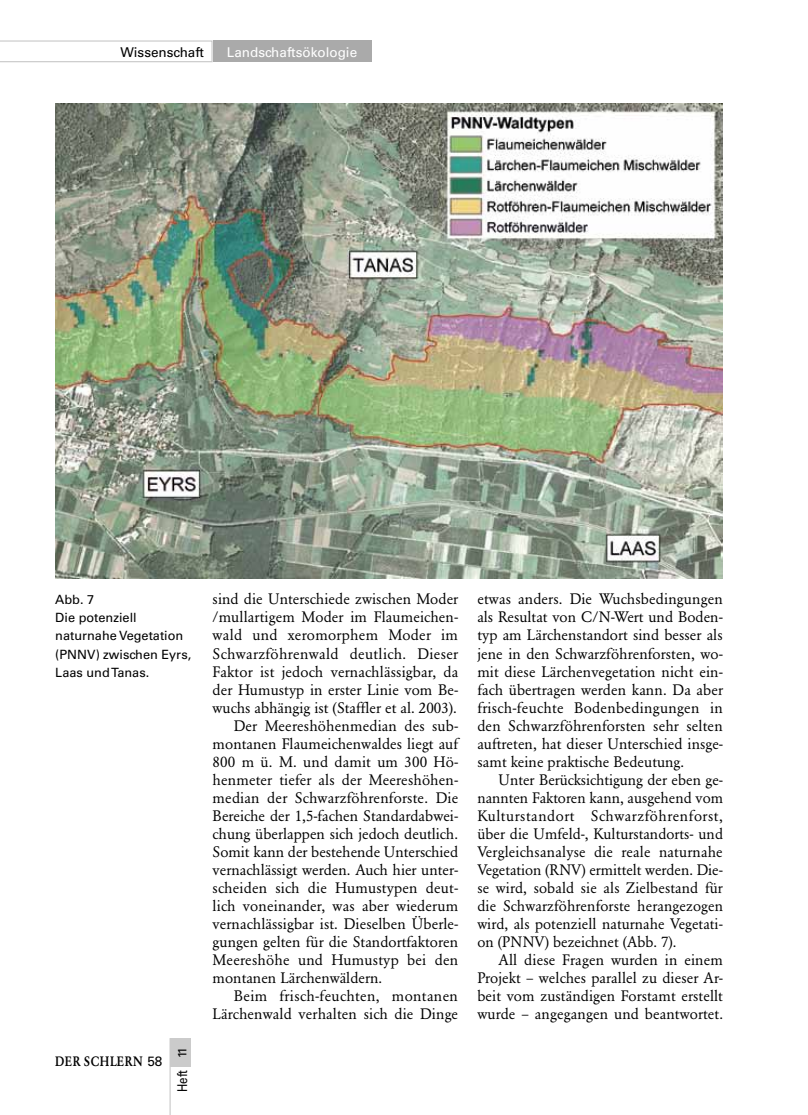
<style>
.page{position:relative;width:808px;height:1115px;background:#fff}
.page>*{position:absolute;margin:0;border:0;box-sizing:border-box;transform-origin:0 0}
.t1{font:15px/18px "Garamond BE";letter-spacing:.005em;color:#000;text-align:justify}
.t2{font:15px "Garamond BE";letter-spacing:.025em;color:#000}
.t3{font:13.5px "Univers";color:#fff}
.t4{font:500 13.5px "Garamond BE";letter-spacing:.04em;color:#000;scale:.85 1}
.t5{font:13.5px "Univers";color:#000}
.t6{font:13.5px "Univers";color:#000;scale:.85 1}
.t7{font:12.75px/18px "Univers";color:#000}
.t8{font:12px "Univers";color:#000}
.s1{font-family:"Univers";font-weight:400}
</style>
<div class="page">
<hr style="left:169px;top:1037px;width:2px;height:77px;background:#cbcbcb">
<div style="left:170px;top:1037px;width:21px;height:29px;background:#cbcbcb"></div>
<svg style="left:0;top:40px;width:213px;height:22px"></svg>
<div style="left:213px;top:40px;width:159px;height:22px;background:#aaa"></div>
<img style="left:55px;top:104px;width:668px;height:474px">
<p class="t5" style="left:120px;top:44px;width:85px">Wissenschaft</p>
<p class="t3" style="left:227px;top:44px;width:132px">Landschaftsökologie</p>
<p class="t7" style="left:55px;top:590px;width:138px">Abb. 7<br>Die potenziell naturnahe Vegetation (PNNV) zwischen Eyrs,<br>Laas undTanas.</p>
<p class="t4" style="left:55px;top:1052px;width:128px">DER SCHLERN <span class="s1">58</span></p>
<p class="t8" style="left:175px;top:1057px;width:13px;rotate:-90deg">11</p>
<p class="t6" style="left:174px;top:1091px;width:27px;rotate:-90deg">Heft</p>
<p class="t1" style="left:213px;top:590px;width:247px">sind die Unterschiede zwischen Moder</p>
<p class="t1" style="left:213px;top:608px;width:247px">/mullartigem Moder im Flaumeichen-</p>
<p class="t1" style="left:213px;top:626px;width:247px">wald und xeromorphem Moder im</p>
<p class="t1" style="left:213px;top:644px;width:247px">Schwarzföhrenwald deutlich. Dieser</p>
<p class="t1" style="left:213px;top:662px;width:247px">Faktor ist jedoch vernachlässigbar, da</p>
<p class="t1" style="left:213px;top:680px;width:247px">der Humustyp in erster Linie vom Be-</p>
<p class="t1" style="left:213px;top:698px;width:246px">wuchs abhängig ist (Staffler et al. 2003).</p>
<p class="t1" style="left:234px;top:716px;width:226px">Der Meereshöhenmedian des sub-</p>
<p class="t1" style="left:213px;top:734px;width:247px">montanen Flaumeichenwaldes liegt auf</p>
<p class="t1" style="left:213px;top:752px;width:247px">800 m ü. M. und damit um 300 Hö-</p>
<p class="t1" style="left:213px;top:770px;width:247px">henmeter tiefer als der Meereshöhen-</p>
<p class="t1" style="left:213px;top:788px;width:247px">median der Schwarzföhrenforste. Die</p>
<p class="t1" style="left:213px;top:806px;width:247px">Bereiche der 1,5-fachen Standardabwei-</p>
<p class="t1" style="left:213px;top:824px;width:247px">chung überlappen sich jedoch deutlich.</p>
<p class="t1" style="left:213px;top:842px;width:247px">Somit kann der bestehende Unterschied</p>
<p class="t1" style="left:213px;top:860px;width:247px">vernachlässigt werden. Auch hier unter-</p>
<p class="t1" style="left:213px;top:878px;width:247px">scheiden sich die Humustypen deut-</p>
<p class="t1" style="left:213px;top:896px;width:247px">lich voneinander, was aber wiederum</p>
<p class="t1" style="left:213px;top:914px;width:247px">vernachlässigbar ist. Dieselben Überle-</p>
<p class="t1" style="left:213px;top:932px;width:247px">gungen gelten für die Standortfaktoren</p>
<p class="t1" style="left:213px;top:950px;width:247px">Meereshöhe und Humustyp bei den</p>
<p class="t1" style="left:213px;top:968px;width:171px">montanen Lärchenwäldern.</p>
<p class="t2" style="left:234px;top:986px;width:226px">Beim frisch-feuchten, montanen</p>
<p class="t1" style="left:213px;top:1004px;width:247px">Lärchenwald verhalten sich die Dinge</p>
<p class="t1" style="left:477px;top:590px;width:247px">etwas anders. Die Wuchsbedingungen als Resultat von C/N-Wert und Boden&shy;typ am Lärchenstandort sind besser als jene in den Schwarzföhrenforsten, wo&shy;mit diese Lärchenvegetation nicht ein&shy;fach übertragen werden kann. Da aber frisch-feuchte Bodenbedingungen in den Schwarzföhrenforsten sehr selten auftreten, hat dieser Unterschied insge&shy;samt keine praktische Bedeutung.</p>
<p class="t1" style="left:477px;top:770px;width:247px;text-indent:21px">Unter Berücksichtigung der eben ge&shy;nannten Faktoren kann, ausgehend vom Kulturstandort Schwarzföhrenforst, über die Umfeld-, Kulturstandorts- und Vergleichsanalyse die reale naturnahe Vegetation (RNV) ermittelt werden. Die&shy;se wird, sobald sie als Zielbestand für die Schwarzföhrenforste herangezogen wird, als potenziell naturnahe Vegetati&shy;on (PNNV) bezeichnet (Abb. 7).</p>
<p class="t1" style="left:477px;top:950px;width:247px;text-indent:21px">All diese Fragen wurden in einem Projekt – welches parallel zu dieser Ar&shy;beit vom zuständigen Forstamt erstellt wurde – angegangen und beantwortet.</p>
</div>
